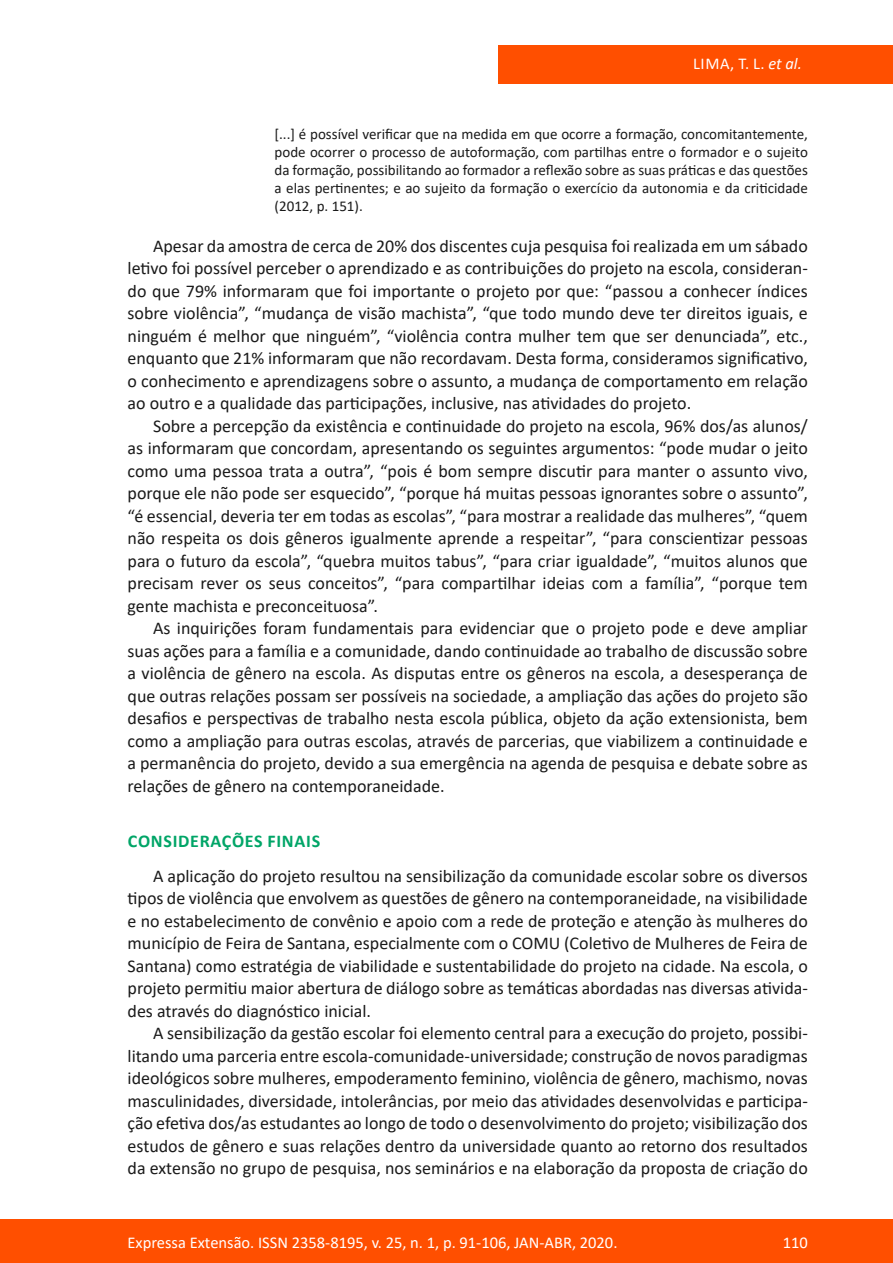
<style>
.page{position:relative;width:893px;height:1263px;background:#fff}
.page>*{position:absolute;margin:0;border:0;box-sizing:border-box;transform-origin:0 0}
.texto{font:18px/22.5px "Calibri";color:#1a1a1a;text-align:justify}
.subtitulo{font:700 18px "Calibri";letter-spacing:.04em;color:#00a567}
.t1{font:16.5px "Calibri";color:#fff}
.citação{font:15px/18px "Calibri";color:#1a1a1a;text-align:justify}
.s1{font-style:italic}
</style>
<div class="page">
<div style="left:0;top:1219px;width:893px;height:44px;background:#ff4f00"></div>
<div style="left:498px;top:45px;width:395px;height:39px;background:#ff4f00"></div>
<p class="t1" style="left:693px;top:52px;width:110px">LIMA, T. L. <span class="s1">et al.</span></p>
<p class="citação" style="left:275px;top:125px;width:535px">[...] é possível verificar que na medida em que ocorre a formação, concomitantemente, pode ocorrer o processo de autoformação, com partilhas entre o formador e o sujeito da formação, possibilitando ao formador a reflexão sobre as suas práticas e das questões a elas pertinentes; e ao sujeito da formação o exercício da autonomia e da criticidade (2012, p. 151).</p>
<p class="texto" style="left:128px;top:234px;width:682px;text-indent:26px">Apesar da amostra de cerca de 20% dos discentes cuja pesquisa foi realizada em um sábado letivo foi possível perceber o aprendizado e as contribuições do projeto na escola, consideran&shy;do que 79% informaram que foi importante o projeto por que: “passou a conhecer índices sobre violência”, “mudança de visão machista”, “que todo mundo deve ter direitos iguais, e ninguém é melhor que ninguém”, “violência contra mulher tem que ser denunciada”, etc., enquanto que 21% informaram que não recordavam. Desta forma, consideramos significativo, o conhecimento e aprendizagens sobre o assunto, a mudança de comportamento em relação ao outro e a qualidade das participações, inclusive, nas atividades do projeto.</p>
<p class="texto" style="left:128px;top:414px;width:682px;text-indent:26px">Sobre a percepção da existência e continuidade do projeto na escola, 96% dos/as alunos/ as informaram que concordam, apresentando os seguintes argumentos: “pode mudar o jeito como uma pessoa trata a outra”, “pois é bom sempre discutir para manter o assunto vivo, porque ele não pode ser esquecido”, “porque há muitas pessoas ignorantes sobre o assunto”, “é essencial, deveria ter em todas as escolas”, “para mostrar a realidade das mulheres”, “quem não respeita os dois gêneros igualmente aprende a respeitar”, “para conscientizar pessoas para o futuro da escola”, “quebra muitos tabus”, “para criar igualdade”, “muitos alunos que precisam rever os seus conceitos”, “para compartilhar ideias com a família”, “porque tem gente machista e preconceituosa”.</p>
<p class="texto" style="left:128px;top:616px;width:682px;text-indent:26px">As inquirições foram fundamentais para evidenciar que o projeto pode e deve ampliar suas ações para a família e a comunidade, dando continuidade ao trabalho de discussão sobre a violência de gênero na escola. As disputas entre os gêneros na escola, a desesperança de que outras relações possam ser possíveis na sociedade, a ampliação das ações do projeto são desafios e perspectivas de trabalho nesta escola pública, objeto da ação extensionista, bem como a ampliação para outras escolas, através de parcerias, que viabilizem a continuidade e a permanência do projeto, devido a sua emergência na agenda de pesquisa e debate sobre as relações de gênero na contemporaneidade.</p>
<p class="subtitulo" style="left:128px;top:828px;width:194px">CONSIDERAÇÕES FINAIS</p>
<p class="texto" style="left:128px;top:864px;width:682px;text-indent:26px">A aplicação do projeto resultou na sensibilização da comunidade escolar sobre os diversos tipos de violência que envolvem as questões de gênero na contemporaneidade, na visibilidade e no estabelecimento de convênio e apoio com a rede de proteção e atenção às mulheres do município de Feira de Santana, especialmente com o COMU (Coletivo de Mulheres de Feira de Santana) como estratégia de viabilidade e sustentabilidade do projeto na cidade. Na escola, o projeto permitiu maior abertura de diálogo sobre as temáticas abordadas nas diversas ativida&shy;des através do diagnóstico inicial.</p>
<p class="texto" style="left:128px;top:1021px;width:682px;text-indent:26px">A sensibilização da gestão escolar foi elemento central para a execução do projeto, possibi&shy;litando uma parceria entre escola-comunidade-universidade; construção de novos paradigmas ideológicos sobre mulheres, empoderamento feminino, violência de gênero, machismo, novas masculinidades, diversidade, intolerâncias, por meio das atividades desenvolvidas e participa&shy;ção efetiva dos/as estudantes ao longo de todo o desenvolvimento do projeto; visibilização dos estudos de gênero e suas relações dentro da universidade quanto ao retorno dos resultados da extensão no grupo de pesquisa, nos seminários e na elaboração da proposta de criação do</p>
<p class="t1" style="left:128px;top:1230px;width:491px">Expressa Extensão. ISSN 2358-8195, v. 25, n. 1, p. 91-106, JAN-ABR, 2020.</p>
<p class="t1" style="left:783px;top:1230px;width:27px">110</p>
</div>
